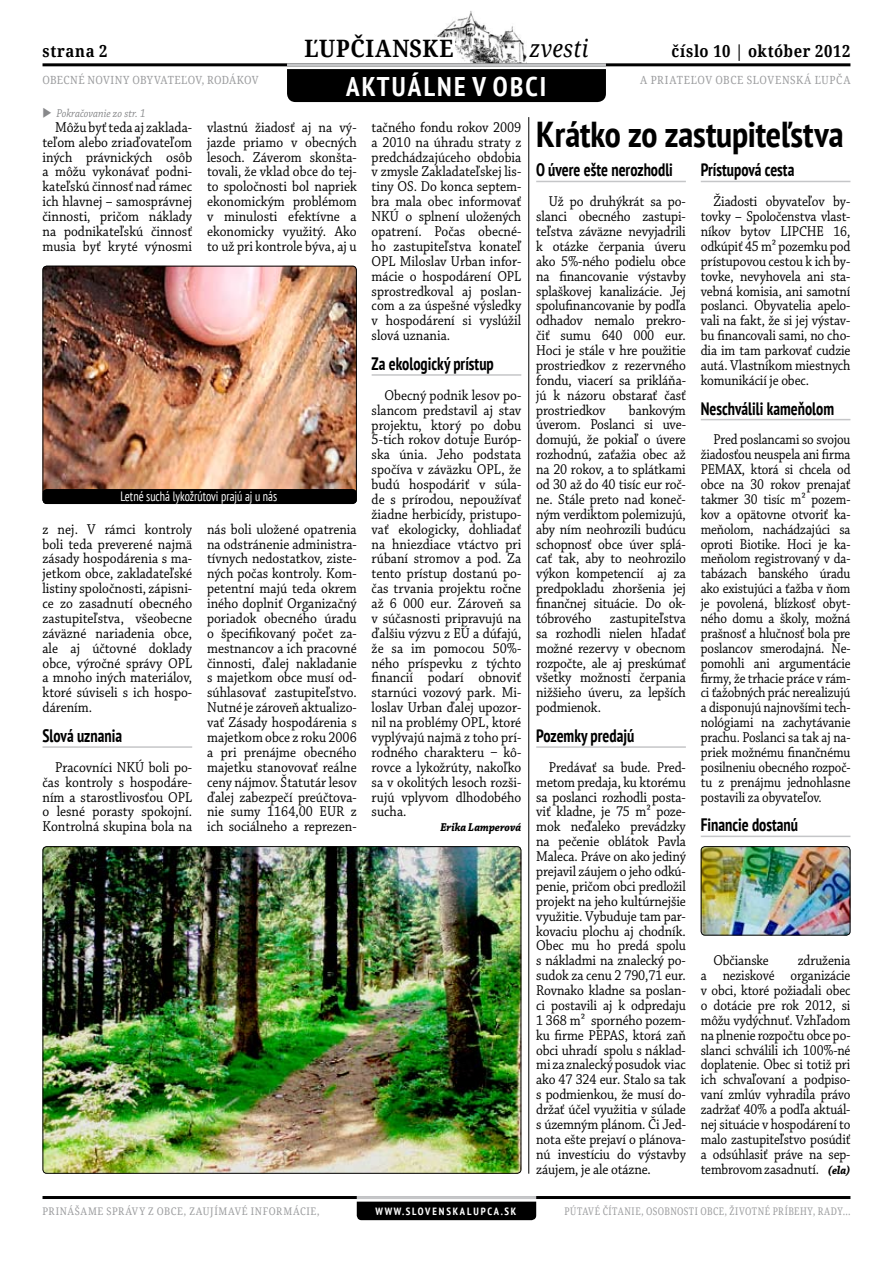
<style>
.page{position:relative;width:893px;height:1263px;background:#fff}
.page>*{position:absolute;margin:0;border:0;box-sizing:border-box;transform-origin:0 0}
.t1{font:700 condensed 36px "PT Sans";letter-spacing:-.005em;color:#000}
.t2{font:700 condensed 27px "PT Sans";letter-spacing:.08em;color:#fff}
.t3{font:700 24px "Droid Serif";letter-spacing:.03em;color:#000;scale:.9 1}
.t4{font:italic 24px "Droid Serif";letter-spacing:.01em;color:#000;scale:.9 1}
.t5{font:700 condensed 18px "PT Sans";color:#000;scale:.9 1}
.t6{font:700 16.5px "Droid Serif";letter-spacing:.04em;color:#000;scale:.9 1}
.t7{font:15px/14.9px "Chaparral Pro";letter-spacing:-.005em;color:#000;text-align:justify;scale:.9 1}
.t8{font:15px/14.9px "Chaparral Pro";letter-spacing:-.005em;color:#000;text-align:justify;scale:.87 1}
.t9{font:15px/14.9px "Chaparral Pro";letter-spacing:-.005em;color:#000;text-align:justify;scale:.88 1}
.t10{font:15px/14.9px "Chaparral Pro";letter-spacing:-.005em;color:#000;text-align:justify;scale:.89 1}
.t11{font:condensed 13.5px "PT Sans";color:#fff;scale:.9 1}
.t12{font:italic 12px "Chaparral Pro";color:#87888a;scale:.9 1}
.t13{font:italic 700 12px "Chaparral Pro";color:#000;scale:.9 1}
.t14{font:11.25px "Droid Serif";letter-spacing:.015em;color:#9c9d9f;scale:.9 1}
.t15{font:11.25px "Droid Serif";letter-spacing:.045em;color:#9c9d9f;scale:.9 1}
.t16{font:10.5px "Droid Serif";letter-spacing:.065em;color:#9c9d9f;scale:.82 1}
.t17{font:10.5px "Droid Serif";letter-spacing:.065em;color:#9c9d9f;scale:.9 1}
.t18{font:700 condensed 10.5px "PT Sans";letter-spacing:.18em;color:#fff}
.s1{font-weight:700;font-style:italic;font-size:12px}
</style>
<div class="page">
<hr style="left:43px;top:63px;width:807px;height:3px;background:#000">
<hr style="left:43px;top:1196px;width:807px;height:3px;background:#000">
<hr style="left:357px;top:1196px;width:179px;height:3px;background:#c5c6c8">
<div style="left:357px;top:1201px;width:179px;height:19px;background:#000"></div>
<svg style="left:287px;top:11px;width:319px;height:204px"></svg>
<hr style="left:43px;top:746px;width:149px;height:2px;background:#c5c6c8">
<hr style="left:372px;top:374px;width:149px;height:2px;background:#c5c6c8">
<img style="left:43px;top:846px;width:478px;height:328px">
<div style="left:43px;top:846px;width:478px;height:328px;border:1px solid #000;border-radius:4px"></div>
<hr style="left:536px;top:181px;width:150px;height:1px;background:#c5c6c8">
<hr style="left:536px;top:746px;width:150px;height:2px;background:#c5c6c8">
<hr style="left:701px;top:181px;width:149px;height:1px;background:#c5c6c8">
<hr style="left:701px;top:419px;width:149px;height:1px;background:#c5c6c8">
<hr style="left:701px;top:836px;width:149px;height:1px;background:#c5c6c8">
<hr style="left:528px;top:117px;width:1px;height:1057px;background:#000">
<img style="left:701px;top:846px;width:149px;height:89px">
<div style="left:701px;top:846px;width:149px;height:89px;border:1px solid #000;border-radius:4px"></div>
<img style="left:43px;top:266px;width:314px;height:223px">
<div style="left:43px;top:266px;width:314px;height:238px;border:1px solid #000;border-radius:4px"></div>
<div style="left:43px;top:489px;width:314px;height:15px;background:#000;border-radius:4px"></div>
<p class="t6" style="left:43px;top:41px;width:74px">strana 2</p>
<h3 class="t3" style="left:304px;top:34px;width:167px">ĽUPČIANSKE</h3>
<h3 class="t4" style="left:529px;top:34px;width:67px">zvesti</h3>
<p class="t6" style="left:672px;top:41px;width:200px">číslo 10 | október 2012</p>
<h2 class="t2" style="left:346px;top:69px;width:202px">aktuálne v obci</h2>
<p class="t14" style="left:43px;top:73px;width:242px">OBECNÉ NOVINY OBYVATEĽOV, RODÁKOV</p>
<p class="t15" style="left:640px;top:73px;width:235px">A PRIATEĽOV OBCE SLOVENSKÁ ĽUPČA</p>
<p class="t12" style="left:43px;top:107px;width:116px">◆ Pokračovanie zo str. 1</p>
<p class="t7" style="left:43px;top:120px;width:168px;text-indent:13px">Môžu byť teda aj zaklada&shy;teľom alebo zriaďovateľom iných právnických osôb a môžu vykonávať podni&shy;kateľskú činnosť nad rámec ich hlavnej – samosprávnej činnosti, pričom náklady na podnikateľskú činnosť musia byť kryté výnosmi</p>
<p class="t7" style="left:207px;top:120px;width:168px">vlastnú žiadosť aj na vý&shy;jazde priamo v obecných lesoch. Záverom skonšta&shy;tovali, že vklad obce do tej&shy;to spoločnosti bol napriek ekonomickým problémom v minulosti efektívne a ekonomicky využitý. Ako to už pri kontrole býva, aj u</p>
<p class="t11" style="left:120px;top:487px;width:176px">Letné suchá lykožrútovi prajú aj u nás</p>
<p class="t7" style="left:43px;top:522px;width:168px">z nej. V rámci kontroly boli teda preverené najmä zásady hospodárenia s ma&shy;jetkom obce, zakladateľské listiny spoločnosti, zápisni&shy;ce zo zasadnutí obecného zastupiteľstva, všeobecne záväzné nariadenia obce, ale aj účtovné doklady obce, výročné správy OPL a mnoho iných materiálov, ktoré súviseli s ich hospo&shy;dárením.</p>
<p class="t5" style="left:43px;top:724px;width:90px">Slová uznania</p>
<p class="t7" style="left:43px;top:760px;width:168px;text-indent:13px">Pracovníci NKÚ boli po&shy;čas kontroly s hospodáre&shy;ním a starostlivosťou OPL o lesné porasty spokojní.<br>Kontrolná skupina bola na</p>
<p class="t7" style="left:207px;top:522px;width:168px">nás boli uložené opatrenia na odstránenie administra&shy;tívnych nedostatkov, ziste&shy;ných počas kontroly. Kom&shy;petentní majú teda okrem iného doplniť Organizačný poriadok obecného úradu o špecifikovaný počet za&shy;mestnancov a ich pracovné činnosti, ďalej nakladanie s majetkom obce musí od&shy;súhlasovať zastupiteľstvo.<br>Nutné je zároveň aktualizo&shy;vať Zásady hospodárenia s majetkom obce z roku 2006 a pri prenájme obecného majetku stanovovať reálne ceny nájmov. Štatutár lesov ďalej zabezpečí preúčtova&shy;nie sumy 1164,00 EUR z ich sociálneho a reprezen-</p>
<p class="t7" style="left:372px;top:120px;width:168px">tačného fondu rokov 2009 a 2010 na úhradu straty z predchádzajúceho obdobia v zmysle Zakladateľskej lis&shy;tiny OS. Do konca septem&shy;bra mala obec informovať NKÚ o splnení uložených opatrení. Počas obecné&shy;ho zastupiteľstva konateľ OPL Miloslav Urban infor&shy;mácie o hospodárení OPL sprostredkoval aj poslan&shy;com a za úspešné výsledky v hospodárení si vyslúžil slová uznania.</p>
<p class="t5" style="left:372px;top:352px;width:137px">Za ekologický prístup</p>
<p class="t7" style="left:372px;top:388px;width:168px;text-indent:13px">Obecný podnik lesov po&shy;slancom predstavil aj stav projektu, ktorý po dobu 5-tich rokov dotuje Európ&shy;ska únia. Jeho podstata spočíva v záväzku OPL, že budú hospodáriť v súla&shy;de s prírodou, nepoužívať žiadne herbicídy, pristupo&shy;vať ekologicky, dohliadať na hniezdiace vtáctvo pri rúbaní stromov a pod. Za tento prístup dostanú po&shy;čas trvania projektu ročne až 6 000 eur. Zároveň sa v súčasnosti pripravujú na ďalšiu výzvu z EÚ a dúfajú, že sa im pomocou 50%- ného príspevku z týchto financií podarí obnoviť starnúci vozový park. Mi&shy;loslav Urban ďalej upozor&shy;nil na problémy OPL, ktoré vyplývajú najmä z toho prí&shy;rodného charakteru ‒ kô&shy;rovce a lykožrúty, nakoľko sa v okolitých lesoch rozši&shy;rujú vplyvom dlhodobého sucha.</p>
<p class="t13" style="left:440px;top:820px;width:91px">Erika Lamperová</p>
<h1 class="t1" style="left:536px;top:110px;width:309px">Krátko zo zastupiteľstva</h1>
<p class="t5" style="left:536px;top:158px;width:153px">O úvere ešte nerozhodli</p>
<p class="t7" style="left:536px;top:195px;width:168px;text-indent:13px">Už po druhýkrát sa po&shy;slanci obecného zastupi&shy;teľstva záväzne nevyjadrili k otázke čerpania úveru ako 5%-ného podielu obce na financovanie výstavby splaškovej kanalizácie. Jej spolufinancovanie by podľa odhadov nemalo prekro&shy;čiť sumu 640 000 eur.<br>Hoci je stále v hre použitie prostriedkov z rezervného fondu, viacerí sa prikláňa&shy;jú k názoru obstarať časť prostriedkov</p>
<p class="t7" style="left:536px;top:403px;width:168px;text-indent:93px">bankovým úverom. Poslanci si uve&shy;domujú, že pokiaľ o úvere rozhodnú, zaťažia obec až na 20 rokov, a to splátkami od 30 až do 40 tisíc eur roč&shy;ne. Stále preto nad koneč&shy;ným verdiktom polemizujú, aby ním neohrozili budúcu schopnosť obce úver splá&shy;cať tak, aby to neohrozilo výkon kompetencií aj za predpokladu zhoršenia jej finančnej situácie. Do ok&shy;tóbrového zastupiteľstva sa rozhodli nielen hľadať možné rezervy v obecnom rozpočte, ale aj preskúmať všetky možnosti čerpania nižšieho úveru, za lepších podmienok.</p>
<p class="t5" style="left:536px;top:724px;width:110px">Pozemky predajú</p>
<p class="t7" style="left:536px;top:760px;width:168px;text-indent:13px">Predávať sa bude. Pred&shy;metom predaja, ku ktorému sa poslanci rozhodli posta&shy;viť kladne, je 75 m² poze&shy;mok neďaleko prevádzky na pečenie oblátok Pavla Maleca. Práve on ako jediný prejavil záujem o jeho odkú&shy;penie, pričom obci predložil projekt na jeho kultúrnejšie využitie. Vybuduje tam par&shy;kovaciu plochu aj chodník.<br>Obec mu ho predá spolu s nákladmi na znalecký po&shy;sudok za cenu 2 790,71 eur.<br>Rovnako kladne sa poslan&shy;ci postavili aj k odpredaju 1 368 m² sporného pozem&shy;ku firme PEPAS, ktorá zaň obci uhradí spolu s náklad&shy;mi za znalecký posudok viac ako 47 324 eur. Stalo sa tak s podmienkou, že musí do&shy;držať účel využitia v súlade s územným plánom. Či Jed&shy;nota ešte prejaví o plánova&shy;nú investíciu do výstavby záujem, je ale otázne.</p>
<p class="t5" style="left:701px;top:158px;width:105px">Prístupová cesta</p>
<p class="t10" style="left:701px;top:195px;width:170px;text-indent:13px">Žiadosti obyvateľov by&shy;tovky – Spoločenstva vlast&shy;níkov bytov LIPCHE 16, odkúpiť 45 m² pozemku pod prístupovou cestou k ich by&shy;tovke, nevyhovela ani sta&shy;vebná komisia, ani samotní poslanci. Obyvatelia apelo&shy;vali na fakt, že si jej výstav&shy;bu financovali sami, no cho&shy;dia im tam parkovať cudzie autá. Vlastníkom miestnych komunikácií je obec.</p>
<p class="t5" style="left:701px;top:396px;width:150px">Neschválili kameňolom</p>
<p class="t8" style="left:701px;top:433px;width:174px;text-indent:13px">Pred poslancami so svojou žiadosťou neuspela ani firma PEMAX, ktorá si chcela od obce na 30 rokov prenajať takmer 30 tisíc m² pozem&shy;kov a opätovne otvoriť ka&shy;meňolom, nachádzajúci sa oproti Biotike. Hoci je ka&shy;meňolom registrovaný v da&shy;tabázach banského úradu ako existujúci a ťažba v ňom je povolená, blízkosť obyt&shy;ného domu a školy, možná prašnosť a hlučnosť bola pre poslancov smerodajná. Ne&shy;pomohli ani argumentácie firmy, že trhacie práce v rám&shy;ci ťažobných prác nerealizujú a disponujú najnovšími tech&shy;nológiami na zachytávanie prachu. Poslanci sa tak aj na&shy;priek možnému finančnému posilneniu obecného rozpoč&shy;tu z prenájmu jednohlasne postavili za obyvateľov.</p>
<p class="t5" style="left:701px;top:813px;width:110px">Financie dostanú</p>
<p class="t9" style="left:701px;top:954px;width:172px;text-indent:97px">združenia a neziskové organizácie v obci, ktoré požiadali obec o dotácie pre rok 2012, si môžu vydýchnuť. Vzhľadom na plnenie rozpočtu obce po&shy;slanci schválili ich 100%-né doplatenie. Obec si totiž pri ich schvaľovaní a podpiso&shy;vaní zmlúv vyhradila právo zadržať 40% a podľa aktuál&shy;nej situácie v hospodárení to malo zastupiteľstvo posúdiť a odsúhlasiť práve na sep&shy;tembrovom zasadnutí. <span class="s1">(ela)</span></p>
<p class="t9" style="left:713px;top:954px;width:64px">Občianske</p>
<p class="t17" style="left:43px;top:1204px;width:309px">PRINÁŠAME SPRÁVY Z OBCE, ZAUJÍMAVÉ INFORMÁCIE,</p>
<p class="t16" style="left:565px;top:1204px;width:350px">PÚTAVÉ ČÍTANIE, OSOBNOSTI OBCE, ŽIVOTNÉ PRÍBEHY, RADY...</p>
<p class="t18" style="left:376px;top:1204px;width:142px">www.slovenskalupca.sk</p>
</div>
